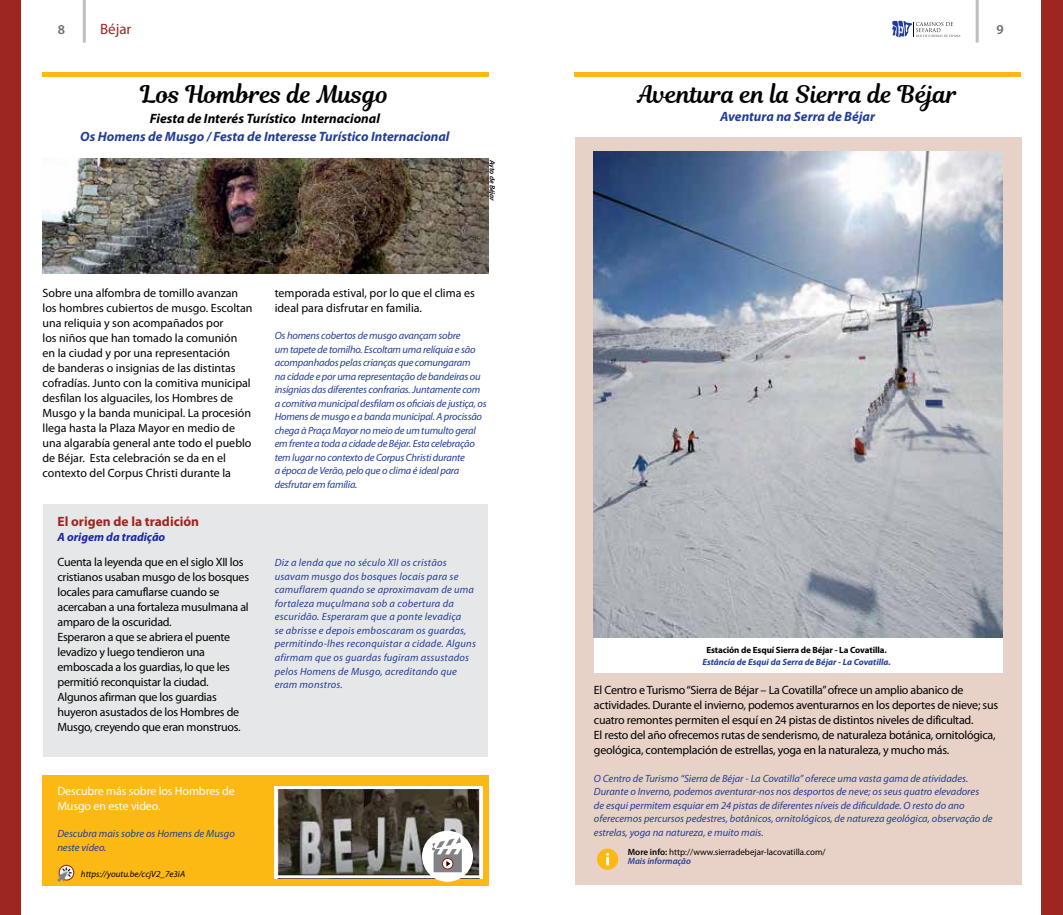
<style>
.page{position:relative;width:1063px;height:915px;background:#fff}
.page>*{position:absolute;margin:0;border:0;box-sizing:border-box;transform-origin:0 0}
.t1{font:24px "Magnolia Script";color:#000}
.t2{font:15px "Myriad Pro";color:#9d2620}
.t3{font:italic 700 13.5px "Myriad Pro";color:#233e99}
.t4{font:italic 700 13.5px "Myriad Pro";color:#000}
.t5{font:700 13.5px "Myriad Pro";color:#9d2620}
.t6{font:600 13.5px "Myriad Pro";color:#6d6e71}
.t7{font:12px/15px "Myriad Pro";letter-spacing:-.02em;color:#000}
.t8{font:12px/15px "Myriad Pro";color:#000}
.t9{font:12px/15px "Myriad Pro";letter-spacing:-.01em;color:#fff}
.t10{font:italic 700 12px "Myriad Pro";color:#1725aa}
.t11{font:italic 10.5px/13.5px "Myriad Pro";letter-spacing:-.02em;color:#233e99}
.t12{font:italic 10.5px/13.5px "Myriad Pro";color:#233e99}
.t13{font:italic 10.5px/13.5px "Myriad Pro";letter-spacing:.02em;color:#233e99}
.t14{font:9px/9px "Myriad Pro";color:#000}
.t15{font:italic 700 9px "Myriad Pro";color:#233e99}
.t16{font:700 9px "Myriad Pro";letter-spacing:-.01em;color:#000}
.t17{font:italic 9px "Myriad Pro";color:#000}
.t18{font:italic 600 7.5px "Myriad Pro";color:#000}
.s1{font-weight:600}
.s2{font-weight:600;font-style:italic;color:#233e99}
</style>
<div class="page">
<div style="left:1042px;top:0;width:21px;height:914px;background:#9d2620"></div>
<hr style="left:976px;top:0;width:3px;height:43px;background:#bcbec0">
<svg style="left:892px;top:21px;width:69px;height:17px"></svg>
<hr style="left:83px;top:0;width:3px;height:43px;background:#bcbec0">
<div style="left:0;top:0;width:21px;height:914px;background:#9d2620"></div>
<div style="left:43px;top:504px;width:445px;height:252px;background:#e6e7e8"></div>
<div style="left:575px;top:137px;width:446px;height:747px;background:#e8d2c7"></div>
<div style="left:597px;top:848px;width:21px;height:21px;background:#fdb913;border-radius:50%"></div>
<svg style="left:606px;top:853px;width:3px;height:12px"></svg>
<img style="left:594px;top:151px;width:408px;height:486px">
<div style="left:43px;top:774px;width:446px;height:111px;background:#fdb913"></div>
<img style="left:279px;top:789px;width:199px;height:84px">
<div style="left:275px;top:785px;width:207px;height:92px;border:3px solid #fff"></div>
<div style="left:422px;top:830px;width:51px;height:51px;background:#fff;border-radius:50%"></div>
<svg style="left:432px;top:837px;width:30px;height:35px"></svg>
<svg style="left:59px;top:864px;width:15px;height:16px"></svg>
<svg style="left:60px;top:865px;width:13px;height:14px"></svg>
<svg style="left:57px;top:867px;width:15px;height:14px"></svg>
<img style="left:43px;top:159px;width:446px;height:114px">
<div style="left:43px;top:72px;width:446px;height:5px;background:#fdb913"></div>
<div style="left:574px;top:72px;width:446px;height:5px;background:#fdb913"></div>
<div style="left:594px;top:638px;width:408px;height:34px;background:#fff"></div>
<p class="t6" style="left:58px;top:21px;width:9px">8</p>
<p class="t2" style="left:100px;top:20px;width:33px">Béjar</p>
<p class="t6" style="left:996px;top:21px;width:9px">9</p>
<h1 class="t1" style="left:140px;top:77px;width:250px">Los Hombres de Musgo</h1>
<p class="t4" style="left:150px;top:109px;width:232px">Fiesta de Interés Turístico Internacional</p>
<p class="t3" style="left:80px;top:127px;width:371px">Os Homens de Musgo / Festa de Interesse Turístico Internacional</p>
<p class="t18" style="left:497px;top:160px;width:43px;rotate:90deg">Ayto de Béjar</p>
<p class="t8" style="left:43px;top:285px;width:212px">Sobre una alfombra de tomillo avanzan los hombres cubiertos de musgo. Escoltan una reliquia y son acompañados por<br>los niños que han tomado la comunión en la ciudad y por una representación<br>de banderas o insignias de las distintas cofradías. Junto con la comitiva municipal desfilan los alguaciles, los Hombres de Musgo y la banda municipal. La procesión llega hasta la Plaza Mayor en medio de una algarabía general ante todo el pueblo de Béjar. Esta celebración se da en el contexto del Corpus Christi durante la</p>
<p class="t5" style="left:57px;top:512px;width:143px">El origen de la tradición</p>
<p class="t10" style="left:57px;top:529px;width:109px">A origem da tradição</p>
<p class="t7" style="left:57px;top:554px;width:193px">Cuenta la leyenda que en el siglo XII los cristianos usaban musgo de los bosques locales para camuflarse cuando se acercaban a una fortaleza musulmana al amparo de la oscuridad.<br>Esperaron a que se abriera el puente levadizo y luego tendieron una emboscada a los guardias, lo que les permitió reconquistar la ciudad.<br>Algunos afirman que los guardias huyeron asustados de los Hombres de Musgo, creyendo que eran monstruos.</p>
<p class="t9" style="left:57px;top:783px;width:179px">Descubre más sobre los Hombres de<br>Musgo en este video.</p>
<p class="t12" style="left:57px;top:826px;width:179px">Descubra mais sobre os Homens de Musgo neste vídeo.</p>
<p class="t17" style="left:81px;top:867px;width:106px">https://youtu.be/ccjV2_7e3iA</p>
<p class="t8" style="left:275px;top:285px;width:202px">temporada estival, por lo que el clima es ideal para disfrutar en familia.</p>
<p class="t11" style="left:275px;top:329px;width:214px">Os homens cobertos de musgo avançam sobre<br>um tapete de tomilho. Escoltam uma relíquia e são acompanhados pelas crianças que comungaram<br>na cidade e por uma representação de bandeiras ou insígnias das diferentes confrarias. Juntamente com a comitiva municipal desfilam os oficiais de justiça, os Homens de musgo e a banda municipal. A procissão chega à Praça Mayor no meio de um tumulto geral em frente a toda a cidade de Béjar. Esta celebração tem lugar no contexto de Corpus Christi durante<br>a época de Verão, pelo que o clima é ideal para desfrutar em família.</p>
<p class="t13" style="left:275px;top:555px;width:203px">Diz a lenda que no século XII os cristãos usavam musgo dos bosques locais para se camuflarem quando se aproximavam de uma fortaleza muçulmana sob a cobertura da escuridão. Esperaram que a ponte levadiça<br>se abrisse e depois emboscaram os guardas, permitindo-lhes reconquistar a cidade. Alguns afirmam que os guardas fugiram assustados pelos Homens de Musgo, acreditando que eram monstros.</p>
<h1 class="t1" style="left:638px;top:77px;width:321px">Aventura en la Sierra de Béjar</h1>
<p class="t3" style="left:720px;top:108px;width:156px">Aventura na Serra de Béjar</p>
<p class="t16" style="left:706px;top:644px;width:182px">Estación de Esquí Sierra de Béjar - La Covatilla.</p>
<p class="t15" style="left:702px;top:656px;width:190px">Estância de Esqui da Serra de Béjar - La Covatilla.</p>
<p class="t7" style="left:594px;top:681px;width:406px">El Centro e Turismo “Sierra de Béjar – La Covatilla” ofrece un amplio abanico de actividades. Durante el invierno, podemos aventurarnos en los deportes de nieve; sus cuatro remontes permiten el esquí en 24 pistas de distintos niveles de dificultad.<br>El resto del año ofrecemos rutas de senderismo, de naturaleza botánica, ornitológica, geológica, contemplación de estrellas, yoga en la naturaleza, y mucho más.</p>
<p class="t12" style="left:594px;top:770px;width:400px">O Centro de Turismo “Sierra de Béjar - La Covatilla” oferece uma vasta gama de atividades.<br>Durante o Inverno, podemos aventurar-nos nos desportos de neve; os seus quatro elevadores<br>de esqui permitem esquiar em 24 pistas de diferentes níveis de dificuldade. O resto do ano oferecemos percursos pedestres, botânicos, ornitológicos, de natureza geológica, observação de estrelas, yoga na natureza, e muito mais.</p>
<p class="t14" style="left:628px;top:847px;width:199px"><span class="s1">More info:</span> http://www.sierradebejar-lacovatilla.com/<br><span class="s2">Mais informação</span></p>
</div>
